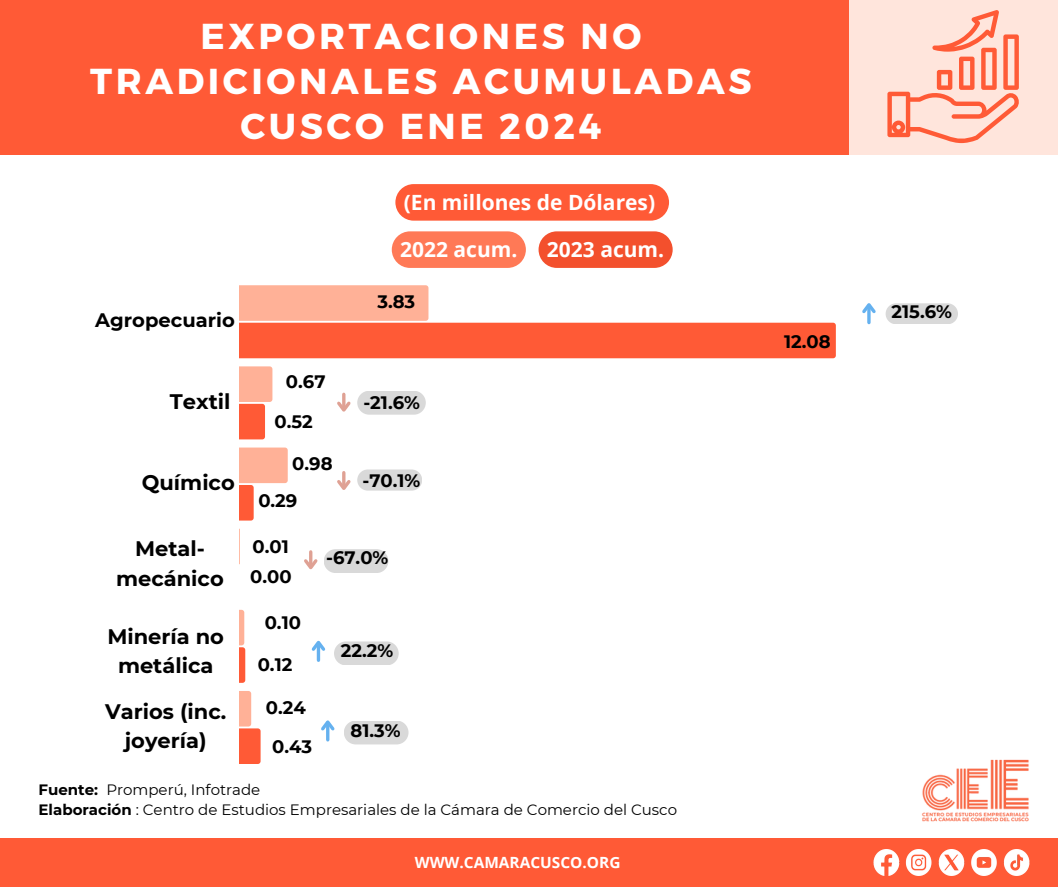
<style>
.page{position:relative;width:1058px;height:887px;background:#fff}
.page>*{position:absolute;margin:0;border:0;box-sizing:border-box;transform-origin:0 0}
.t1{font:700 36px/45px "Montserrat";letter-spacing:.1em;color:#fff;text-align:center}
.t2{font:700 21px/29.2px "Montserrat";color:#000;text-align:center}
.t3{font:700 21px "Open Sans";color:#fff}
.t4{font:700 19.5px "Montserrat";color:#000}
.t5{font:700 18px "Montserrat";color:#000}
.t6{font:700 15.45px "Open Sans";color:#fff}
.t7{font:15px "Montserrat";color:#000}
.s1{font-weight:700}
</style>
<div class="page">
<div style="left:0;top:0;width:1058px;height:154px;background:#ff5a36"></div>
<div style="left:0;top:838px;width:1057px;height:48px;background:#ff5a36"></div>
<svg style="left:239px;top:285px;width:596px;height:73px"></svg>
<svg style="left:239px;top:366px;width:33px;height:73px;background:#ff9a80"></svg>
<svg style="left:239px;top:447px;width:49px;height:73px"></svg>
<svg style="left:239px;top:528px;width:1px;height:36px"></svg>
<svg style="left:239px;top:609px;width:6px;height:73px"></svg>
<svg style="left:239px;top:691px;width:21px;height:73px"></svg>
<div style="left:357px;top:391px;width:69px;height:23px;background:#d9d9d9;border-radius:12px"></div>
<div style="left:885px;top:303px;width:73px;height:21px;background:#d9d9d9;border-radius:10px"></div>
<hr style="left:326px;top:723px;width:3px;height:16px;background:#4aa4ed">
<svg style="left:321px;top:720px;width:14px;height:13px"></svg>
<div style="left:344px;top:720px;width:64px;height:24px;background:#d9d9d9;border-radius:12px"></div>
<div style="left:357px;top:469px;width:65px;height:21px;background:#d9d9d9;border-radius:11px"></div>
<hr style="left:309px;top:552px;width:3px;height:14px;background:#be3f23">
<svg style="left:304px;top:556px;width:14px;height:13px"></svg>
<div style="left:324px;top:549px;width:64px;height:24px;background:#d9d9d9;border-radius:12px"></div>
<div style="left:334px;top:641px;width:65px;height:24px;background:#d9d9d9;border-radius:12px"></div>
<hr style="left:867px;top:305px;width:3px;height:17px;background:#4aa4ed">
<svg style="left:862px;top:303px;width:14px;height:13px"></svg>
<div style="left:849px;top:0;width:208px;height:154px;background:#ffe5dc"></div>
<svg style="left:887px;top:10px;width:132px;height:133px"></svg>
<svg style="left:392px;top:231px;width:134px;height:37px;background:#ff8261"></svg>
<svg style="left:538px;top:231px;width:134px;height:37px;background:#f35c3b"></svg>
<div style="left:395px;top:184px;width:274px;height:37px;background:#ff5a36;border-radius:18px"></div>
<hr style="left:342px;top:394px;width:3px;height:15px;background:#be3f23">
<svg style="left:337px;top:398px;width:14px;height:14px"></svg>
<img style="left:922px;top:759px;width:107px;height:63px">
<img style="left:873px;top:849px;width:156px;height:26px">
<hr style="left:342px;top:472px;width:3px;height:15px;background:#be3f23">
<svg style="left:337px;top:477px;width:14px;height:13px"></svg>
<hr style="left:317px;top:643px;width:3px;height:17px;background:#4aa4ed">
<svg style="left:311px;top:640px;width:15px;height:14px"></svg>
<h2 class="t1" style="left:90px;top:11px;width:663px">EXPORTACIONES NO<br>TRADICIONALES ACUMULADAS<br>CUSCO ENE 2024</h2>
<p class="t3" style="left:404px;top:187px;width:253px">(En millones de Dólares)</p>
<h2 class="t3" style="left:400px;top:234px;width:119px">2022 acum.</h2>
<p class="t3" style="left:547px;top:234px;width:119px">2023 acum.</p>
<h3 class="t4" style="left:95px;top:308px;width:141px">Agropecuario</h3>
<h2 class="t5" style="left:377px;top:290px;width:39px">3.83</h2>
<h3 class="t5" style="left:286px;top:370px;width:41px">0.67</h3>
<h3 class="t5" style="left:274px;top:410px;width:40px">0.52</h3>
<h3 class="t5" style="left:292px;top:453px;width:42px">0.98</h3>
<h3 class="t5" style="left:258px;top:489px;width:41px">0.29</h3>
<h3 class="t5" style="left:253px;top:535px;width:38px">0.01</h3>
<h3 class="t5" style="left:250px;top:565px;width:43px">0.00</h3>
<h3 class="t5" style="left:265px;top:611px;width:38px">0.10</h3>
<h3 class="t5" style="left:258px;top:653px;width:36px">0.12</h3>
<h3 class="t5" style="left:266px;top:696px;width:41px">0.24</h3>
<h3 class="t5" style="left:272px;top:735px;width:41px">0.43</h3>
<h3 class="t2" style="left:170px;top:387px;width:62px">Textil</h3>
<h3 class="t5" style="left:363px;top:391px;width:58px">-21.6%</h3>
<h3 class="t2" style="left:142px;top:468px;width:94px">Químico</h3>
<h2 class="t5" style="left:362px;top:469px;width:59px">-70.1%</h2>
<h3 class="t2" style="left:116px;top:534px;width:109px">Metal&shy;mecánico</h3>
<h2 class="t5" style="left:326px;top:547px;width:64px">-67.0%</h2>
<h3 class="t2" style="left:107px;top:621px;width:118px">Minería no metálica</h3>
<h3 class="t2" style="left:105px;top:696px;width:123px">Varios (inc. joyería)</h3>
<h2 class="t5" style="left:341px;top:639px;width:54px">22.2%</h2>
<h2 class="t5" style="left:350px;top:719px;width:52px">81.3%</h2>
<h1 class="t7" style="left:38px;top:780px;width:223px"><span class="s1">Fuente:</span> Promperú, Infotrade</h1>
<p class="t7" style="left:38px;top:800px;width:640px"><span class="s1">Elaboración</span> : Centro de Estudios Empresariales de la Cámara de Comercio del Cusco</p>
<h2 class="t6" style="left:415px;top:851px;width:207px">WWW.CAMARACUSCO.ORG</h2>
<h2 class="t5" style="left:784px;top:331px;width:48px">12.08</h2>
<h3 class="t5" style="left:891px;top:301px;width:62px">215.6%</h3>
</div>
